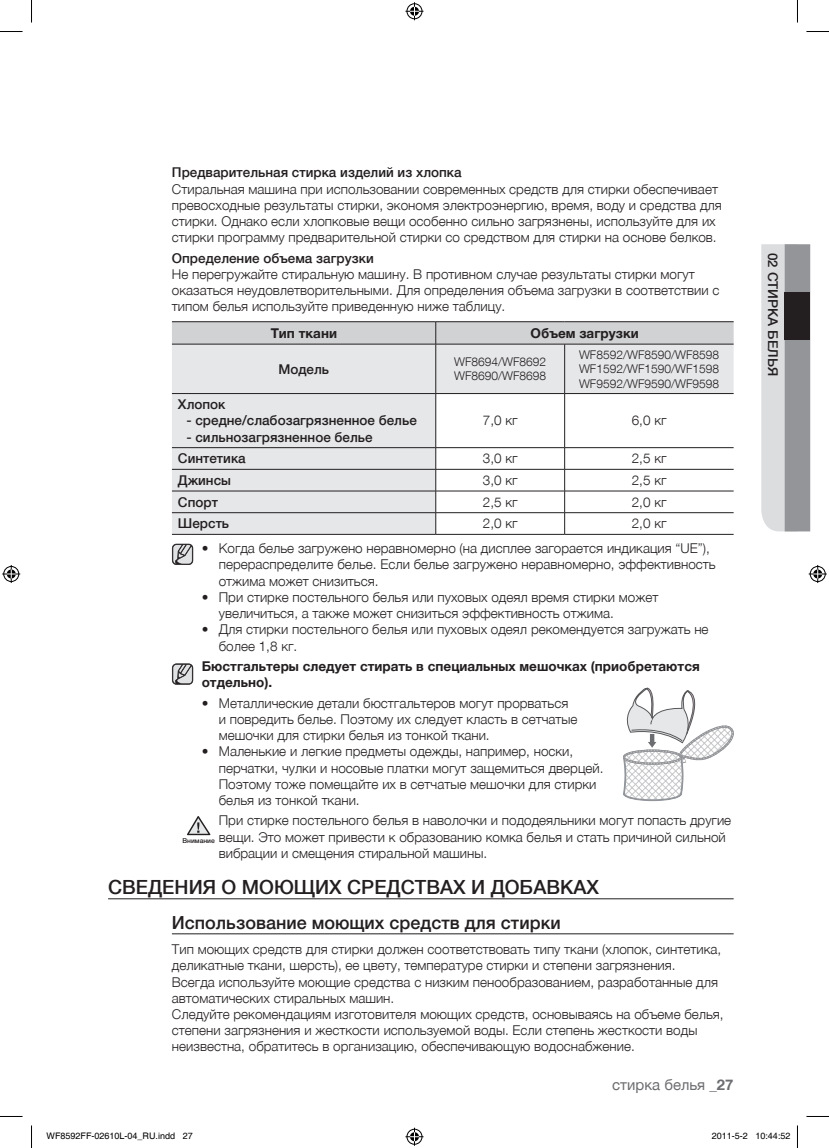
<style>
.page{position:relative;width:829px;height:1148px;background:#fff}
.page>*{position:absolute;margin:0;border:0;box-sizing:border-box;transform-origin:0 0}
.t1{font:500 19.5px "Helvetica Neue LTCYR";color:#231f20}
.t2{font:500 18px "Helvetica Neue LTCYR";color:#231f20}
.t3{font:15px "Helvetica Neue LTCYR";color:#6c6d70}
.t4{font:300 13.5px/16.2px "Helvetica Neue LTCYR";color:#231f20}
.t5{font:500 13.5px "Helvetica Neue LTCYR";color:#231f20}
.t6{font:700 13.5px/16.2px "Helvetica Neue LTCYR";color:#231f20}
.t7{font:300 12px/14.4px "Helvetica Neue LTCYR";color:#231f20}
.t8{font:9px "Helvetica";color:#000}
.t9{font:500 6.75px "Helvetica Neue LTCYR";color:#231f20}
.s1{font-weight:500}
.s2{font-weight:700}
</style>
<div class="page">
<svg style="left:761px;top:244px;width:49px;height:287px;background:#babbbd"></svg>
<hr style="left:108px;top:898px;width:625px;height:1px;background:#231f20">
<hr style="left:172px;top:933px;width:561px;height:1px;background:#231f20">
<hr style="left:172px;top:321px;width:263px;height:1px;background:#231f20">
<hr style="left:435px;top:321px;width:129px;height:1px;background:#231f20">
<hr style="left:564px;top:321px;width:169px;height:1px;background:#231f20">
<svg style="left:172px;top:322px;width:561px;height:212px"></svg>
<hr style="left:172px;top:534px;width:263px;height:1px;background:#231f20">
<hr style="left:435px;top:534px;width:129px;height:1px;background:#231f20">
<hr style="left:564px;top:534px;width:169px;height:1px;background:#231f20">
<svg style="left:187px;top:816px;width:23px;height:19px"></svg>
<div style="left:784px;top:292px;width:26px;height:48px;background:#231f20"></div>
<svg style="left:172px;top:543px;width:21px;height:22px"></svg>
<svg style="left:623px;top:687px;width:111px;height:114px"></svg>
<svg style="left:172px;top:663px;width:21px;height:21px"></svg>
<svg style="left:0;top:31px;width:22px;height:1px"></svg>
<svg style="left:806px;top:31px;width:22px;height:1px"></svg>
<svg style="left:31px;top:0;width:1px;height:23px"></svg>
<svg style="left:31px;top:1125px;width:1px;height:22px"></svg>
<svg style="left:797px;top:0;width:1px;height:23px"></svg>
<svg style="left:797px;top:1125px;width:1px;height:22px"></svg>
<svg style="left:405px;top:2px;width:18px;height:18px"></svg>
<svg style="left:405px;top:1127px;width:18px;height:18px"></svg>
<svg style="left:2px;top:565px;width:18px;height:18px"></svg>
<svg style="left:808px;top:565px;width:18px;height:18px"></svg>
<p class="t4" style="left:172px;top:164px;width:551px"><span class="s1">Предварительная стирка изделий из хлопка<br></span>Стиральная машина при использовании современных средств для стирки обеспечивает превосходные результаты стирки, экономя электроэнергию, время, воду и средства для стирки. Однако если хлопковые вещи особенно сильно загрязнены, используйте для их стирки программу предварительной стирки со средством для стирки на основе белков.</p>
<p class="t4" style="left:172px;top:250px;width:549px"><span class="s1">Определение объема загрузки<br></span>Не перегружайте стиральную машину. В противном случае результаты стирки могут оказаться неудовлетворительными. Для определения объема загрузки в соответствии с типом белья используйте приведенную ниже таблицу.</p>
<p class="t6" style="left:270px;top:325px;width:68px">Тип ткани</p>
<p class="t6" style="left:530px;top:325px;width:110px">Объем загрузки</p>
<p class="t5" style="left:278px;top:361px;width:52px">Модель</p>
<p class="t7" style="left:454px;top:354px;width:94px">WF8694/WF8692<br>WF8690/WF8698</p>
<p class="t7" style="left:579px;top:347px;width:142px;text-align:justify">WF8592/WF8590/WF8598<br>WF1592/WF1590/WF1598<br>WF9592/WF9590/WF9598</p>
<p class="t5" style="left:178px;top:397px;width:49px">Хлопок</p>
<p class="t5" style="left:186px;top:413px;width:232px">- средне/слабозагрязненное белье</p>
<p class="t5" style="left:186px;top:429px;width:188px">- сильнозагрязненное белье</p>
<p class="t4" style="left:482px;top:412px;width:36px">7,0 кг</p>
<p class="t4" style="left:631px;top:412px;width:36px">6,0 кг</p>
<p class="t5" style="left:178px;top:451px;width:69px">Синтетика</p>
<p class="t4" style="left:482px;top:450px;width:36px">3,0 кг</p>
<p class="t4" style="left:631px;top:450px;width:36px">2,5 кг</p>
<p class="t5" style="left:178px;top:473px;width:55px">Джинсы</p>
<p class="t4" style="left:482px;top:472px;width:36px">3,0 кг</p>
<p class="t4" style="left:631px;top:472px;width:36px">2,5 кг</p>
<p class="t5" style="left:178px;top:494px;width:42px">Спорт</p>
<p class="t4" style="left:482px;top:494px;width:36px">2,5 кг</p>
<p class="t4" style="left:631px;top:494px;width:36px">2,0 кг</p>
<p class="t5" style="left:178px;top:516px;width:53px">Шерсть</p>
<p class="t4" style="left:482px;top:515px;width:36px">2,0 кг</p>
<p class="t4" style="left:631px;top:515px;width:36px">2,0 кг</p>
<p class="t4" style="left:219px;top:540px;width:498px;text-indent:-17px">• Когда белье загружено неравномерно (на дисплее загорается индикация “UE”), перераспределите белье. Если белье загружено неравномерно, эффективность отжима может снизиться.</p>
<p class="t4" style="left:219px;top:589px;width:441px;text-indent:-17px">• При стирке постельного белья или пуховых одеял время стирки может увеличиться, а также может снизиться эффективность отжима.</p>
<p class="t4" style="left:219px;top:621px;width:491px;text-indent:-17px">• Для стирки постельного белья или пуховых одеял рекомендуется загружать не более 1,8 кг.</p>
<p class="t6" style="left:202px;top:658px;width:499px">Бюстгальтеры следует стирать в специальных мешочках (приобретаются отдельно).</p>
<p class="t4" style="left:219px;top:694px;width:360px;text-indent:-17px">• Металлические детали бюстгальтеров могут прорваться и повредить белье. Поэтому их следует класть в сетчатые мешочки для стирки белья из тонкой ткани.</p>
<p class="t4" style="left:219px;top:743px;width:386px;text-indent:-17px">• Маленькие и легкие предметы одежды, например, носки, перчатки, чулки и носовые платки могут защемиться дверцей.<br>Поэтому тоже помещайте их в сетчатые мешочки для стирки белья из тонкой ткани.</p>
<p class="t4" style="left:219px;top:812px;width:514px">При стирке постельного белья в наволочки и пододеяльники могут попасть другие вещи. Это может привести к образованию комка белья и стать причиной сильной вибрации и смещения стиральной машины.</p>
<p class="t1" style="left:108px;top:876px;width:492px">СВЕДЕНИЯ О МОЮЩИХ СРЕДСТВАХ И ДОБАВКАХ</p>
<p class="t2" style="left:172px;top:913px;width:390px">Использование моющих средств для стирки</p>
<p class="t4" style="left:172px;top:941px;width:553px">Тип моющих средств для стирки должен соответствовать типу ткани (хлопок, синтетика, деликатные ткани, шерсть), ее цвету, температуре стирки и степени загрязнения.<br>Всегда используйте моющие средства с низким пенообразованием, разработанные для автоматических стиральных машин.<br>Следуйте рекомендациям изготовителя моющих средств, основываясь на объеме белья, степени загрязнения и жесткости используемой воды. Если степень жесткости воды неизвестна, обратитесь в организацию, обеспечивающую водоснабжение.</p>
<p class="t9" style="left:182px;top:837px;width:34px">Внимание</p>
<p class="t3" style="left:612px;top:1076px;width:123px">стирка белья <span class="s2">_27</span></p>
<p class="t5" style="left:780px;top:253px;width:125px;rotate:90deg">02 СТИРКА БЕЛЬЯ</p>
<p class="t8" style="left:46px;top:1130px;width:148px">WF8592FF-02610L-04_RU.indd 27</p>
<p class="t8" style="left:711px;top:1130px;width:80px">2011-5-2 10:44:52</p>
</div>
